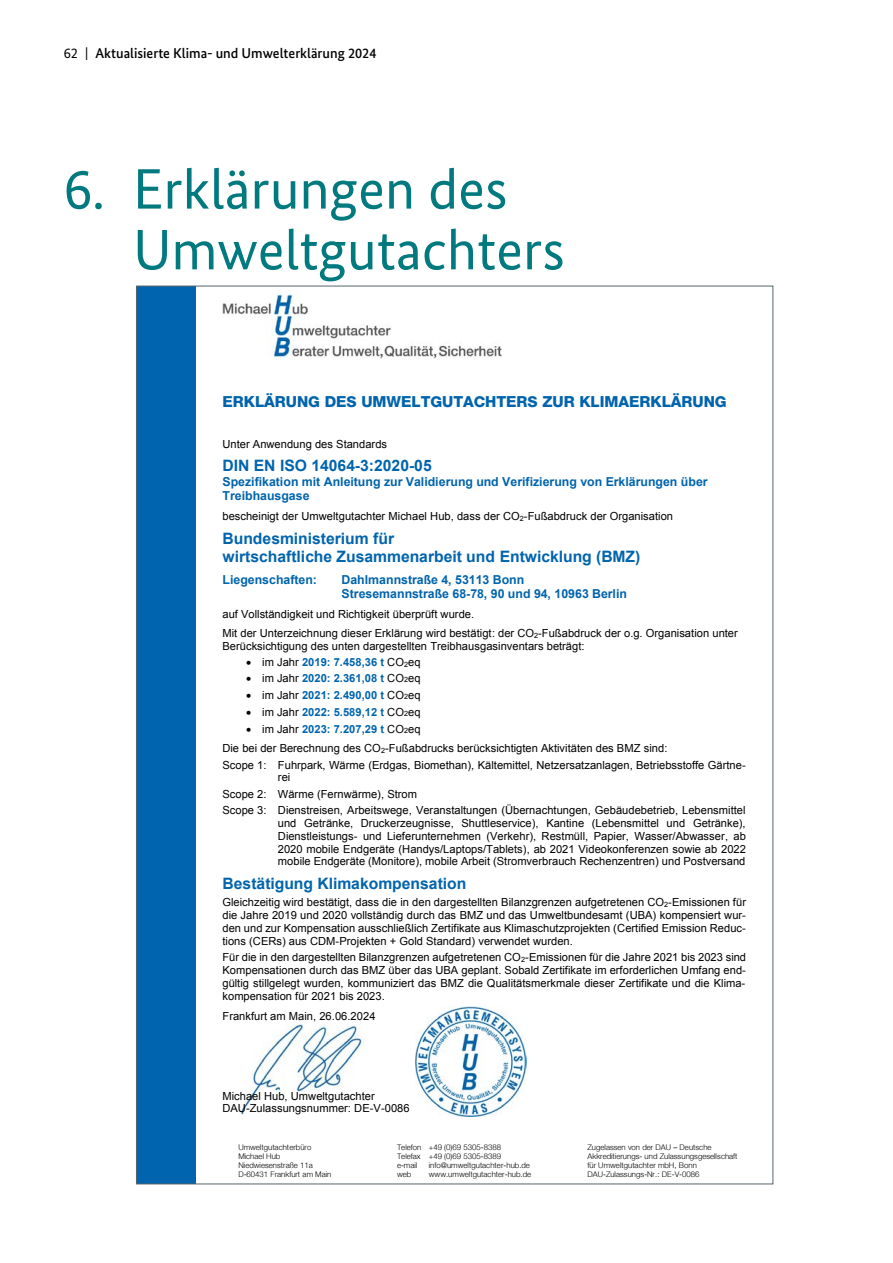
<style>
.page{position:relative;width:893px;height:1263px;background:#fff}
.page>*{position:absolute;margin:0;border:0;box-sizing:border-box;transform-origin:0 0}
.bmz_03_Kapitelhead{font:57px/60.8px "Bundes Sans";color:#00797f}
.t1{font:700 15.75px/18.1px "Arial";color:#0064ad}
.t2{font:800 15.15px "Helvetica Neue";letter-spacing:-.005em;color:#0064ad}
.t3{font:500 14.25px "Bundes Sans";color:#000}
.t4{font:700 12.3px/14.1px "Arial";color:#0064ad}
.t5{font:11.1px/12.9px "Arial";color:#000}
.t6{font:700 11.1px "Arial";color:#0064ad}
.t7{font:300 7.8px "Helvetica Neue";color:#000}
.s1{font-weight:400}
.s2{font-size:7.2px}
.s3{color:#000}
.s4{font-weight:400;color:#000}
.s5{font-weight:400;font-size:7.2px;color:#000}
.s6{font-weight:700;color:#0064ad}
</style>
<div class="page">
<img style="left:222px;top:293px;width:280px;height:66px">
<img style="left:240px;top:1018px;width:126px;height:97px">
<img style="left:415px;top:1006px;width:111px;height:111px">
<div style="left:138px;top:288px;width:57px;height:894px;background:#0064ae"></div>
<p class="t3" style="left:64px;top:44px;width:314px"><span class="s1">62 |</span> Aktualisierte Klima- und Umwelterklärung 2024</p>
<h1 class="bmz_03_Kapitelhead" style="left:133px;top:158px;width:434px;text-indent:-69px">6. Erklärungen des<br>Umweltgutachters</h1>
<p class="t2" style="left:222px;top:392px;width:506px">ERKLÄRUNG DES UMWELTGUTACHTERS ZUR KLIMAERKLÄRUNG</p>
<p class="t5" style="left:222px;top:437px;width:166px">Unter Anwendung des Standards</p>
<p class="t1" style="left:222px;top:457px;width:211px">DIN EN ISO 14064-3:2020-05</p>
<p class="t4" style="left:222px;top:475px;width:486px">Spezifikation mit Anleitung zur Validierung und Verifizierung von Erklärungen über<br>Treibhausgase</p>
<p class="t5" style="left:222px;top:510px;width:452px">bescheinigt der Umweltgutachter Michael Hub, dass der CO<span class="s2">2</span>-Fußabdruck der Organisation</p>
<p class="t1" style="left:222px;top:530px;width:419px">Bundesministerium für<br>wirtschaftliche Zusammenarbeit und Entwicklung (BMZ)</p>
<p class="t4" style="left:222px;top:573px;width:96px">Liegenschaften:</p>
<p class="t4" style="left:342px;top:573px;width:287px">Dahlmannstraße 4, 53113 Bonn<br>Stresemannstraße 68-78, 90 und 94, 10963 Berlin</p>
<p class="t5" style="left:222px;top:604px;width:517px;line-height:19.6px">auf Vollständigkeit und Richtigkeit überprüft wurde.<br>Mit der Unterzeichnung dieser Erklärung wird bestätigt: der CO<span class="s2">2</span>-Fußabdruck der o.g. Organisation unter</p>
<p class="t5" style="left:223px;top:640px;width:364px">Berücksichtigung des unten dargestellten Treibhausgasinventars beträgt:</p>
<p class="t6" style="left:246px;top:655px;width:176px"><span class="s3">•</span> <span class="s4">im Jahr</span> 2019: 7.458,36 t <span class="s4">CO</span><span class="s5">2</span><span class="s4">eq</span></p>
<p class="t6" style="left:246px;top:671px;width:176px"><span class="s3">•</span> <span class="s4">im Jahr</span> 2020: 2.361,08 t <span class="s4">CO</span><span class="s5">2</span><span class="s4">eq</span></p>
<p class="t6" style="left:246px;top:688px;width:176px"><span class="s3">•</span> <span class="s4">im Jahr</span> 2021: 2.490,00 t <span class="s4">CO</span><span class="s5">2</span><span class="s4">eq</span></p>
<p class="t6" style="left:246px;top:704px;width:176px"><span class="s3">•</span> <span class="s4">im Jahr</span> 2022: 5.589,12 t <span class="s4">CO</span><span class="s5">2</span><span class="s4">eq</span></p>
<p class="t5" style="left:222px;top:719px;width:447px;line-height:19.6px;text-indent:24px">• im Jahr <span class="s6">2023: 7.207,29 t</span> CO<span class="s2">2</span>eq<br>Die bei der Berechnung des CO<span class="s2">2</span>-Fußabdrucks berücksichtigten Aktivitäten des BMZ sind:</p>
<p class="t5" style="left:278px;top:758px;width:469px;text-indent:-55px">Scope 1: Fuhrpark, Wärme (Erdgas, Biomethan), Kältemittel, Netzersatzanlagen, Betriebsstoffe Gärtne&shy;rei</p>
<p class="t5" style="left:222px;top:786px;width:525px;line-height:16.2px">Scope 2: Wärme (Fernwärme), Strom<br>Scope 3: Dienstreisen, Arbeitswege, Veranstaltungen (Übernachtungen, Gebäudebetrieb, Lebensmittel</p>
<p class="t5" style="left:278px;top:817px;width:470px;text-align:justify">und Getränke, Druckerzeugnisse, Shuttleservice), Kantine (Lebensmittel und Getränke), Dienstleistungs- und Lieferunternehmen (Verkehr), Restmüll, Papier, Wasser/Abwasser, ab 2020 mobile Endgeräte (Handys/Laptops/Tablets), ab 2021 Videokonferenzen sowie ab 2022 mobile Endgeräte (Monitore), mobile Arbeit (Stromverbrauch Rechenzentren) und Postversand</p>
<p class="t1" style="left:222px;top:875px;width:245px">Bestätigung Klimakompensation</p>
<p class="t5" style="left:222px;top:896px;width:525px;text-align:justify">Gleichzeitig wird bestätigt, dass die in den dargestellten Bilanzgrenzen aufgetretenen CO<span class="s2">2</span>-Emissionen für die Jahre 2019 und 2020 vollständig durch das BMZ und das Umweltbundesamt (UBA) kompensiert wur&shy;den und zur Kompensation ausschließlich Zertifikate aus Klimaschutzprojekten (Certified Emission Reduc&shy;tions (CERs) aus CDM-Projekten + Gold Standard) verwendet wurden.</p>
<p class="t5" style="left:222px;top:951px;width:525px;text-align:justify">Für die in den dargestellten Bilanzgrenzen aufgetretenen CO<span class="s2">2</span>-Emissionen für die Jahre 2021 bis 2023 sind Kompensationen durch das BMZ über das UBA geplant. Sobald Zertifikate im erforderlichen Umfang end&shy;gültig stillgelegt wurden, kommuniziert das BMZ die Qualitätsmerkmale dieser Zertifikate und die Klima&shy;kompensation für 2021 bis 2023.</p>
<p class="t5" style="left:222px;top:1009px;width:155px">Frankfurt am Main, 26.06.2024</p>
<p class="t5" style="left:222px;top:1089px;width:189px">Michael Hub, Umweltgutachter<br>DAU-Zulassungsnummer: DE-V-0086</p>
<p class="t7" style="left:238px;top:1142px;width:75px">Umweltgutachterbüro</p>
<p class="t7" style="left:397px;top:1142px;width:106px">Telefon +49 (0)69 5305-8388</p>
<p class="t7" style="left:587px;top:1142px;width:126px">Zugelassen von der DAU – Deutsche</p>
<p class="t7" style="left:238px;top:1151px;width:44px">Michael Hub</p>
<p class="t7" style="left:397px;top:1151px;width:106px">Telefax +49 (0)69 5305-8389</p>
<p class="t7" style="left:587px;top:1151px;width:152px">Akkreditierungs- und Zulassungsgesellschaft</p>
<p class="t7" style="left:238px;top:1160px;width:76px">Niedwiesenstraße 11a</p>
<p class="t7" style="left:397px;top:1160px;width:22px">e-mail</p>
<p class="t7" style="left:429px;top:1160px;width:103px">info@umweltgutachter-hub.de</p>
<p class="t7" style="left:587px;top:1160px;width:111px">für Umweltgutachter mbH, Bonn</p>
<p class="t7" style="left:238px;top:1170px;width:95px">D-60431 Frankfurt am Main</p>
<p class="t7" style="left:397px;top:1170px;width:16px">web</p>
<p class="t7" style="left:429px;top:1170px;width:104px">www.umweltgutachter-hub.de</p>
<p class="t7" style="left:587px;top:1170px;width:114px">DAU-Zulassungs-Nr.: DE-V-0086</p>
</div>
